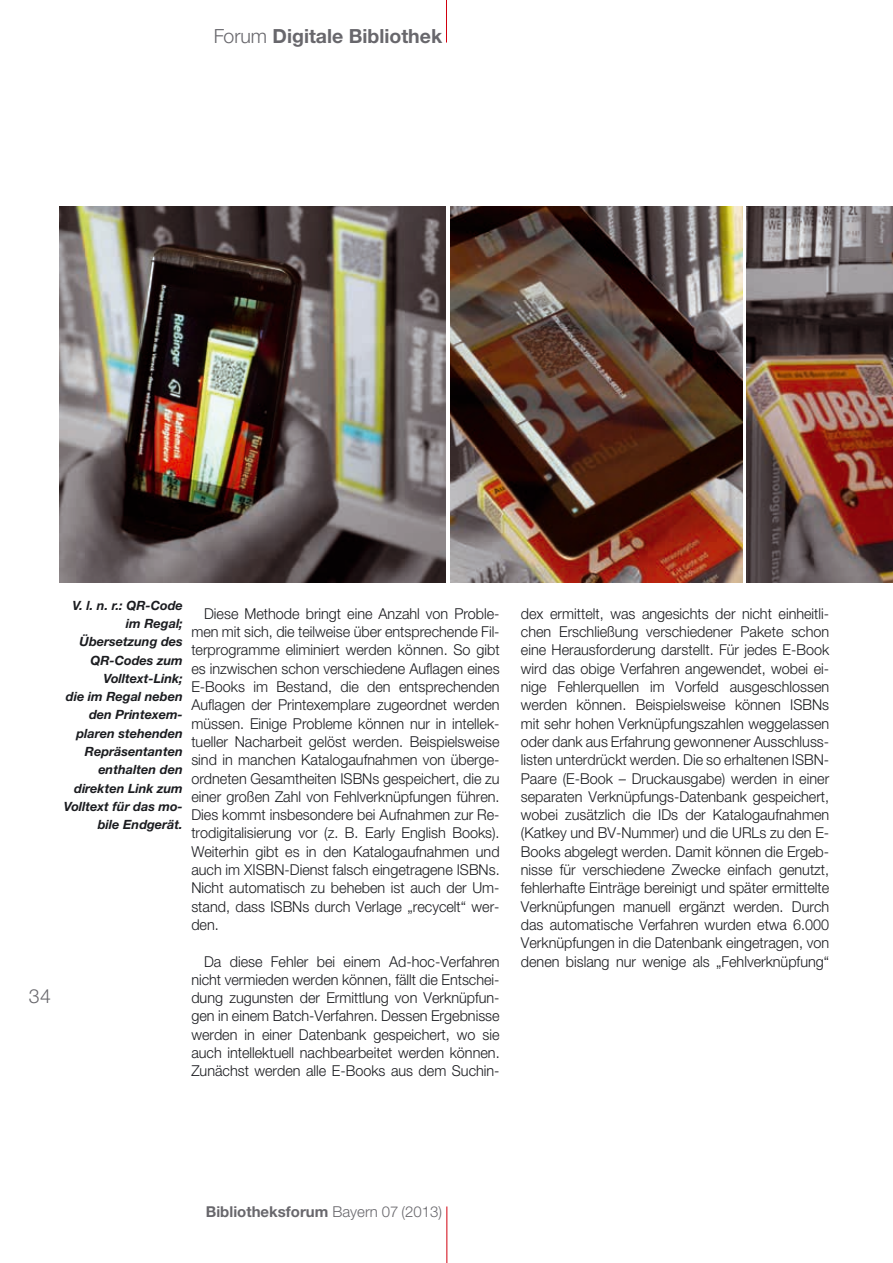
<style>
.page{position:relative;width:893px;height:1263px;background:#fff}
.page>*{position:absolute;margin:0;border:0;box-sizing:border-box;transform-origin:0 0}
.t1{font:700 19.5px "Helvetica Neue";color:#68676c}
.t2{font:300 19.5px "Helvetica Neue";color:#68676c}
.t3{font:300 15px/18.3px "Helvetica Neue";color:#1b1c20;text-align:justify;scale:.96 1}
.t4{font:700 15px "Helvetica Neue";color:#68676c}
.t5{font:italic 700 12.75px/18.3px "Helvetica Neue";color:#1b1c20;text-align:right}
.s1{font-weight:300}
</style>
<div class="page">
<hr style="left:446px;top:1206px;width:1px;height:57px;background:#d1010e">
<img style="left:60px;top:207px;width:385px;height:375px">
<img style="left:451px;top:207px;width:291px;height:375px">
<img style="left:747px;top:207px;width:146px;height:375px">
<hr style="left:446px;top:0;width:1px;height:43px;background:#d1010e">
<h1 class="t1" style="left:213px;top:24px;width:231px"><span class="s1">Forum</span> Digitale Bibliothek</h1>
<h1 class="t2" style="left:29px;top:984px;width:24px">34</h1>
<p class="t5" style="left:64px;top:596px;width:121px">V. l. n. r.: QR-Code im Regal;<br>Übersetzung des<br>QR-Codes zum<br>Volltext-Link;<br>die im Regal neben den Printexem&shy;plaren stehenden<br>Repräsentanten enthalten den direkten Link zum<br>Volltext für das mo&shy;bile Endgerät.</p>
<p class="t3" style="left:191px;top:604px;width:323px;text-indent:13px">Diese Methode bringt eine Anzahl von Proble&shy;men mit sich, die teilweise über entsprechende Fil&shy;terprogramme eliminiert werden können. So gibt es inzwischen schon verschiedene Auflagen eines E-Books im Bestand, die den entsprechenden Auflagen der Printexemplare zugeordnet werden müssen. Einige Probleme können nur in intellek&shy;tueller Nacharbeit gelöst werden. Beispielsweise sind in manchen Katalogaufnahmen von überge&shy;ordneten Gesamtheiten ISBN</p>
<p class="t3" style="left:191px;top:769px;width:323px;text-indent:181px">s gespeichert, die zu einer großen Zahl von Fehlverknüpfungen führen.<br>Dies kommt insbesondere bei Aufnahmen zur Re&shy;trodigitalisierung vor (z. B. Early English Books).<br>Weiterhin gibt es in den Katalogaufnahmen und auch im XISBN</p>
<p class="t3" style="left:284px;top:860px;width:189px">-Dienst falsch eingetragene ISBN</p>
<p class="t3" style="left:191px;top:860px;width:323px;text-indent:297px">s.<br>Nicht automatisch zu beheben ist auch der Um&shy;stand, dass ISBN</p>
<p class="t3" style="left:302px;top:897px;width:207px">s durch Verlage „recycelt“ wer-</p>
<p class="t3" style="left:191px;top:915px;width:30px">den.</p>
<p class="t3" style="left:191px;top:952px;width:323px;text-indent:13px">Da diese Fehler bei einem Ad-hoc-Verfahren nicht vermieden werden können, fällt die Entschei&shy;dung zugunsten der Ermittlung von Verknüpfun&shy;gen in einem Batch-Verfahren. Dessen Ergebnisse werden in einer Datenbank gespeichert, wo sie auch intellektuell nachbearbeitet werden können.<br>Zunächst werden alle E-Books aus dem Suchin-</p>
<p class="t3" style="left:521px;top:604px;width:323px">dex ermittelt, was angesichts der nicht einheitli&shy;chen Erschließung verschiedener Pakete schon eine Herausforderung darstellt. Für jedes E-Book wird das obige Verfahren angewendet, wobei ei&shy;nige Fehlerquellen im Vorfeld ausgeschlossen werden können. Beispielsweise können ISBN</p>
<p class="t3" style="left:521px;top:695px;width:323px;text-indent:301px">s mit sehr hohen Verknüpfungszahlen weggelassen oder dank aus Erfahrung gewonnener Ausschluss&shy;listen unterdrückt werden. Die so erhaltenen ISBN</p>
<p class="t3" style="left:521px;top:750px;width:323px;text-indent:303px">- Paare (E-Book – Druckausgabe) werden in einer separaten Verknüpfungs-Datenbank gespeichert, wobei zusätzlich die IDs der Katalogaufnahmen (Katkey und BV-Nummer) und die URLs zu den E-Books abgelegt werden. Damit können die Ergeb&shy;nisse für verschiedene Zwecke einfach genutzt, fehlerhafte Einträge bereinigt und später ermittelte Verknüpfungen manuell ergänzt werden. Durch das automatische Verfahren wurden etwa 6.000<br>Verknüpfungen in die Datenbank eingetragen, von denen bislang nur wenige als „Fehlverknüpfung“</p>
<p class="t4" style="left:206px;top:1202px;width:238px">Bibliotheksforum <span class="s1">Bayern 07 (2013)</span></p>
</div>
